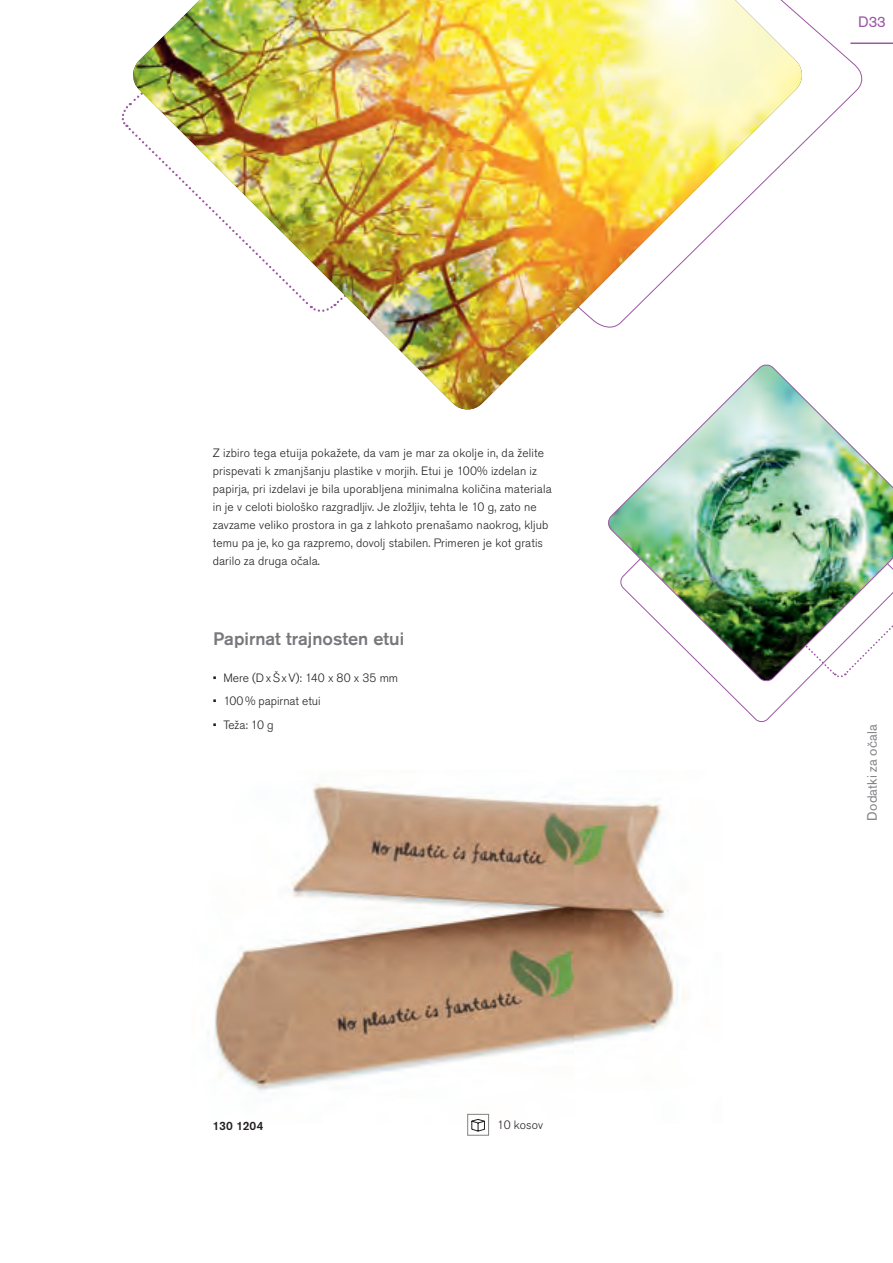
<style>
.page{position:relative;width:893px;height:1263px;background:#fff}
.page>*{position:absolute;margin:0;border:0;box-sizing:border-box;transform-origin:0 0}
.t1{font:500 18px "Akzidenz Grotesk Pro";color:#76787b}
.t2{font:15px "Akzidenz Grotesk Pro";color:#9b57a3}
.t3{font:13.5px "Akzidenz Grotesk Pro";letter-spacing:.015em;color:#808285}
.t4{font:300 12px/18px "Akzidenz Grotesk Pro";letter-spacing:.01em;color:#231f20}
.t5{font:500 12px "Akzidenz Grotesk Pro";letter-spacing:.02em;color:#231f20}
</style>
<div class="page">
<img style="left:131px;top:0;width:673px;height:410px">
<img style="left:608px;top:363px;width:285px;height:320px">
<img style="left:214px;top:783px;width:471px;height:341px">
<svg style="left:471px;top:1119px;width:14px;height:13px"></svg>
<div style="left:467px;top:1114px;width:22px;height:21px;border:1px solid #808285"></div>
<hr style="left:850px;top:43px;width:43px;height:1px;background:#9b57a3">
<p class="t4" style="left:213px;top:444px;width:340px">Z izbiro tega etuija pokažete, da vam je mar za okolje in, da želite prispevati k zmanjšanju plastike v morjih. Etui je 100% izdelan iz papirja, pri izdelavi je bila uporabljena minimalna količina materiala in je v celoti biološko razgradljiv. Je zložljiv, tehta le 10 g, zato ne zavzame veliko prostora in ga z lahkoto prenašamo naokrog, kljub temu pa je, ko ga razpremo, dovolj stabilen. Primeren je kot gratis darilo za druga očala.</p>
<h1 class="t1" style="left:213px;top:627px;width:193px">Papirnat trajnosten etui</h1>
<p class="t4" style="left:213px;top:669px;width:187px">• Mere (D x Š x V): 140 x 80 x 35 mm</p>
<p class="t4" style="left:213px;top:692px;width:109px">• 100 % papirnat etui</p>
<p class="t4" style="left:213px;top:716px;width:62px">• Teža: 10 g</p>
<p class="t5" style="left:213px;top:1117px;width:52px">130 1204</p>
<p class="t4" style="left:497px;top:1116px;width:47px">10 kosov</p>
<p class="t2" style="left:858px;top:12px;width:29px">D33</p>
<p class="t3" style="left:863px;top:821px;width:98px;rotate:-90deg">Dodatki za očala</p>
</div>
